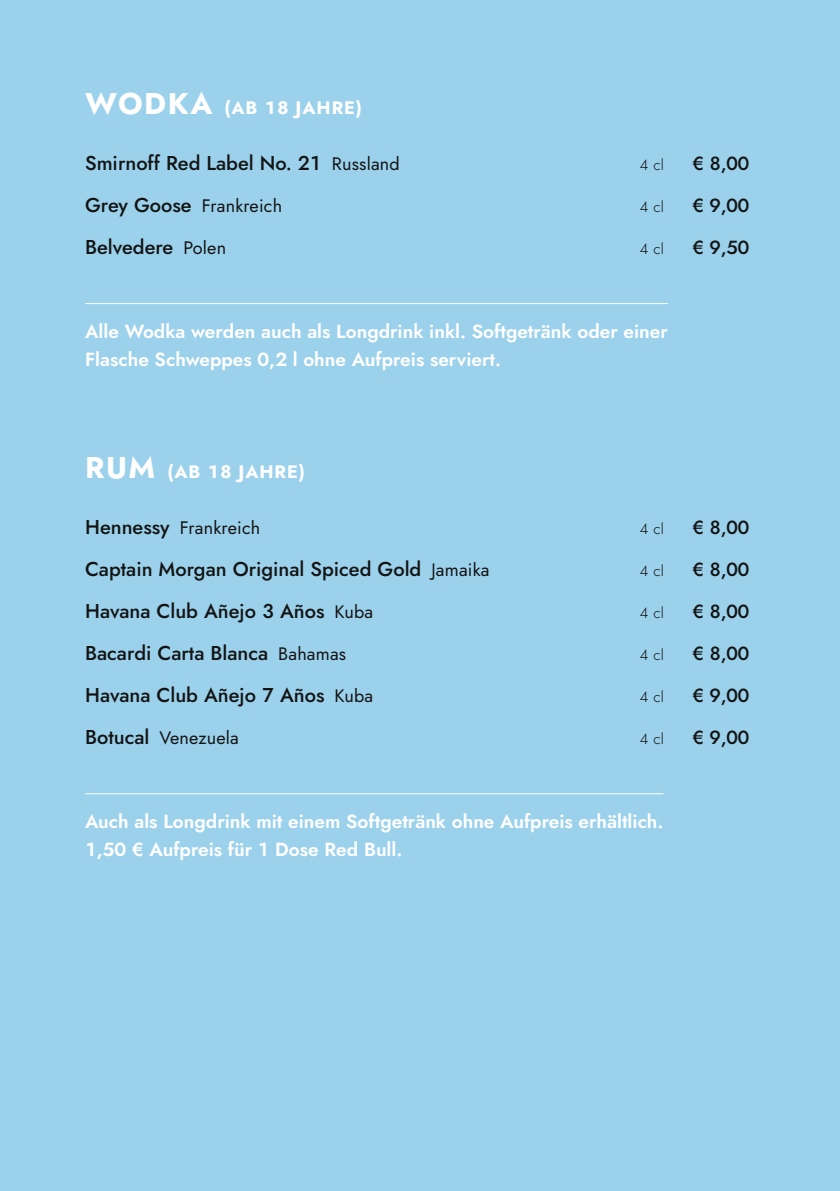
<style>
.page{position:relative;width:840px;height:1191px;background:#fff}
.page>*{position:absolute;margin:0;border:0;box-sizing:border-box;transform-origin:0 0}
.t1{font:500 20px "Jost";color:#131413}
.t2{font:600 19px/28px "Jost";color:#fff}
.t3{font:500 19px "Jost";letter-spacing:-.01em;color:#131413}
.t4{font:18px "Jost";letter-spacing:.01em;color:#131413}
.t5{font:700 18px "Jost";letter-spacing:.05em;color:#fff}
.t6{font:300 15px "Jost";letter-spacing:.01em;color:#131413}
.s1{font-size:30px}
.s2{font-weight:400;font-size:18px}
.s3{font-weight:500;font-size:20px}
</style>
<div class="page">
<div style="left:0;top:0;width:839px;height:1191px;background:#9cd1ec"></div>
<hr style="left:85px;top:303px;width:582px;height:1px;background:#fff">
<hr style="left:85px;top:793px;width:578px;height:1px;background:#fff">
<p class="t5" style="left:85px;top:95px;width:278px"><span class="s1">WODKA</span> (AB 18 JAHRE)</p>
<p class="t1" style="left:85px;top:149px;width:316px">Smirnoff Red Label No. 21 <span class="s2">Russland</span></p>
<p class="t6" style="left:639px;top:155px;width:25px">4 cl</p>
<p class="t3" style="left:692px;top:150px;width:58px">€ 8,00</p>
<p class="t4" style="left:85px;top:193px;width:198px"><span class="s3">Grey Goose</span> Frankreich</p>
<p class="t6" style="left:639px;top:197px;width:25px">4 cl</p>
<p class="t3" style="left:692px;top:192px;width:58px">€ 9,00</p>
<p class="t1" style="left:85px;top:233px;width:142px">Belvedere <span class="s2">Polen</span></p>
<p class="t6" style="left:639px;top:239px;width:25px">4 cl</p>
<p class="t3" style="left:692px;top:234px;width:58px">€ 9,50</p>
<p class="t2" style="left:85px;top:318px;width:584px">Alle Wodka werden auch als Longdrink inkl. Softgetränk oder einer<br>Flasche Schweppes 0,2 l ohne Aufpreis serviert.</p>
<p class="t5" style="left:85px;top:459px;width:221px"><span class="s1">RUM</span> (AB 18 JAHRE)</p>
<p class="t4" style="left:85px;top:515px;width:176px"><span class="s3">Hennessy</span> Frankreich</p>
<p class="t6" style="left:639px;top:519px;width:25px">4 cl</p>
<p class="t3" style="left:692px;top:514px;width:58px">€ 8,00</p>
<p class="t1" style="left:85px;top:555px;width:405px">Captain Morgan Original Spiced Gold <span class="s2">Jamaika</span></p>
<p class="t6" style="left:639px;top:561px;width:25px">4 cl</p>
<p class="t3" style="left:692px;top:556px;width:58px">€ 8,00</p>
<p class="t1" style="left:85px;top:597px;width:289px">Havana Club Añejo 3 Años <span class="s2">Kuba</span></p>
<p class="t6" style="left:639px;top:603px;width:25px">4 cl</p>
<p class="t3" style="left:692px;top:598px;width:58px">€ 8,00</p>
<p class="t1" style="left:85px;top:639px;width:262px">Bacardi Carta Blanca <span class="s2">Bahamas</span></p>
<p class="t6" style="left:639px;top:645px;width:25px">4 cl</p>
<p class="t3" style="left:692px;top:640px;width:58px">€ 8,00</p>
<p class="t1" style="left:85px;top:681px;width:289px">Havana Club Añejo 7 Años <span class="s2">Kuba</span></p>
<p class="t6" style="left:639px;top:687px;width:25px">4 cl</p>
<p class="t3" style="left:692px;top:682px;width:58px">€ 9,00</p>
<p class="t4" style="left:85px;top:725px;width:155px"><span class="s3">Botucal</span> Venezuela</p>
<p class="t6" style="left:639px;top:729px;width:25px">4 cl</p>
<p class="t3" style="left:692px;top:724px;width:58px">€ 9,00</p>
<p class="t2" style="left:85px;top:808px;width:579px">Auch als Longdrink mit einem Softgetränk ohne Aufpreis erhältlich.<br>1,50 € Aufpreis für 1 Dose Red Bull.</p>
</div>
